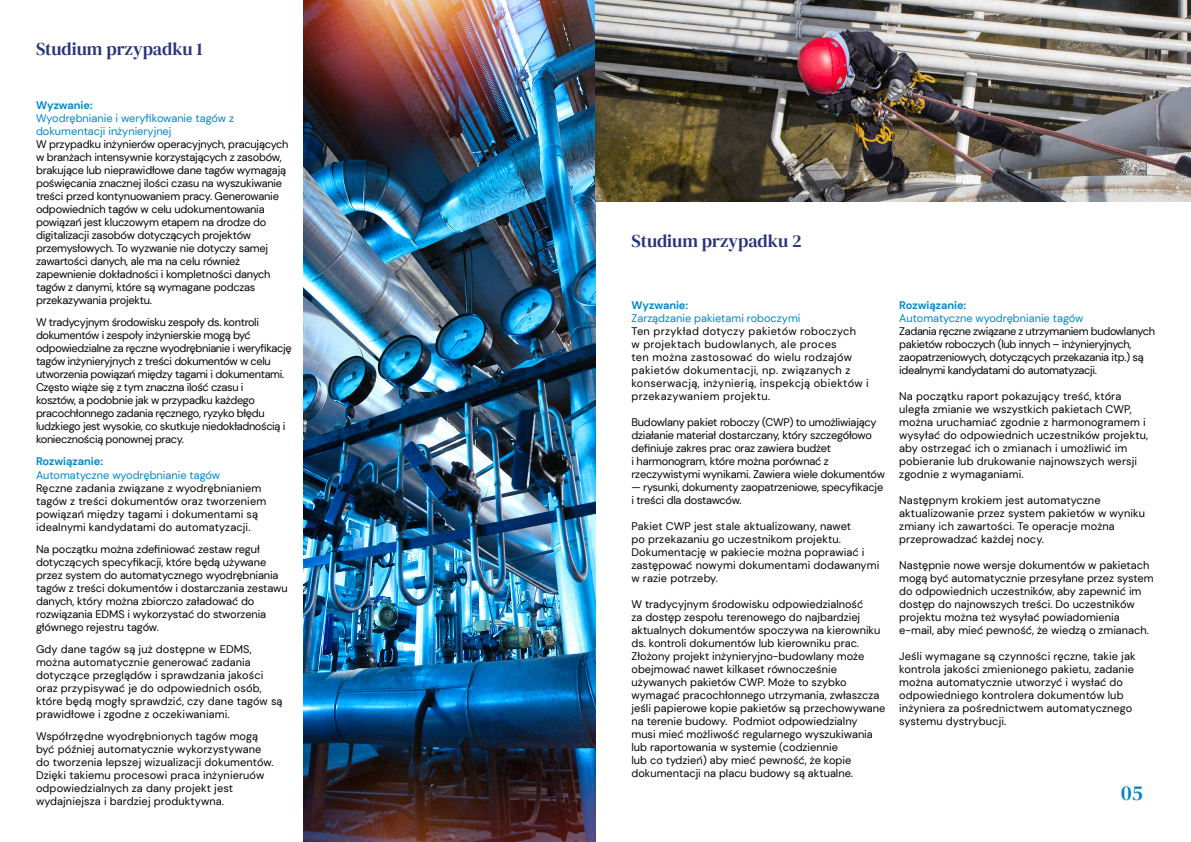
<style>
.page{position:relative;width:1191px;height:842px;background:#fff}
.page>*{position:absolute;margin:0;border:0;box-sizing:border-box;transform-origin:0 0}
.t1{font:21px "DM Serif Text";color:#0085c8}
.t2{font:18px "DM Serif Text";color:#29357b}
.t3{font:11px/13px "DM Sans";letter-spacing:-.005em;color:#000}
.t4{font:11px/13px "DM Sans";letter-spacing:-.03em;color:#000}
.t5{font:11px/13px "DM Sans";letter-spacing:.03em;color:#000}
.t6{font:11px/13.2px "DM Sans";color:#0085c8}
.t7{font:700 11px "DM Sans";color:#0085c8}
</style>
<div class="page">
<img style="left:304px;top:0;width:291px;height:842px">
<img style="left:595px;top:0;width:596px;height:201px">
<h2 class="t2" style="left:36px;top:38px;width:168px">Studium przypadku 1</h2>
<p class="t7" style="left:36px;top:98px;width:58px">Wyzwanie:</p>
<p class="t6" style="left:36px;top:111px;width:199px">Wyodrębnianie i weryfikowanie tagów z dokumentacji inżynieryjnej</p>
<p class="t3" style="left:36px;top:138px;width:254px">W przypadku inżynierów operacyjnych, pracujących w branżach intensywnie korzystających z zasobów, brakujące lub nieprawidłowe dane tagów wymagają poświęcania znacznej ilości czasu na wyszukiwanie treści przed kontynuowaniem pracy. Generowanie odpowiednich tagów w celu udokumentowania powiązań jest kluczowym etapem na drodze do digitalizacji zasobów dotyczących projektów przemysłowych. To wyzwanie nie dotyczy samej zawartości danych, ale ma na celu również zapewnienie dokładności i kompletności danych tagów z danymi, które są wymagane podczas przekazywania projektu.</p>
<p class="t4" style="left:36px;top:316px;width:257px">W tradycyjnym środowisku zespoły ds. kontroli dokumentów i zespoły inżynierskie mogą być odpowiedzialne za ręczne wyodrębnianie i weryfikację tagów inżynieryjnych z treści dokumentów w celu utworzenia powiązań między tagami i dokumentami.<br>Często wiąże się z tym znaczna ilość czasu i<br>kosztów, a podobnie jak w przypadku każdego pracochłonnego zadania ręcznego, ryzyko błędu ludzkiego jest wysokie, co skutkuje niedokładnością i koniecznością ponownej pracy.</p>
<p class="t7" style="left:36px;top:455px;width:69px">Rozwiązanie:</p>
<p class="t6" style="left:36px;top:468px;width:186px">Automatyczne wyodrębnianie tagów</p>
<p class="t3" style="left:36px;top:481px;width:232px">Ręczne zadania związane z wyodrębnianiem tagów z treści dokumentów oraz tworzeniem powiązań między tagami i dokumentami są idealnymi kandydatami do automatyzacji.</p>
<p class="t3" style="left:36px;top:542px;width:253px">Na początku można zdefiniować zestaw reguł dotyczących specyfikacji, które będą używane przez system do automatycznego wyodrębniania tagów z treści dokumentów i dostarczania zestawu danych, który można zbiorczo załadować do rozwiązania EDMS i wykorzystać do stworzenia głównego rejestru tagów.</p>
<p class="t3" style="left:36px;top:642px;width:248px">Gdy dane tagów są już dostępne w EDMS, można automatycznie generować zadania dotyczące przeglądów i sprawdzania jakości oraz przypisywać je do odpowiednich osób, które będą mogły sprawdzić, czy dane tagów są prawidłowe i zgodne z oczekiwaniami.</p>
<p class="t3" style="left:36px;top:729px;width:239px">Współrzędne wyodrębnionych tagów mogą być później automatycznie wykorzystywane do tworzenia lepszej wizualizacji dokumentów.<br>Dzięki takiemu procesowi praca inżynieruów odpowiedzialnych za dany projekt jest wydajniejsza i bardziej produktywna.</p>
<h2 class="t2" style="left:631px;top:230px;width:172px">Studium przypadku 2</h2>
<p class="t7" style="left:631px;top:298px;width:58px">Wyzwanie:</p>
<p class="t6" style="left:631px;top:311px;width:170px">Zarządzanie pakietami roboczymi</p>
<p class="t5" style="left:631px;top:324px;width:239px">Ten przykład dotyczy pakietów roboczych<br>w projektach budowlanych, ale proces<br>ten można zastosować do wielu rodzajów pakietów dokumentacji, np. związanych z konserwacją, inżynierią, inspekcją obiektów i przekazywaniem projektu.</p>
<p class="t3" style="left:631px;top:415px;width:255px">Budowlany pakiet roboczy (CWP) to umożliwiający działanie materiał dostarczany, który szczegółowo definiuje zakres prac oraz zawiera budżet<br>i harmonogram, które można porównać z rzeczywistymi wynikami. Zawiera wiele dokumentów</p>
<p class="t3" style="left:631px;top:480px;width:253px">— rysunki, dokumenty zaopatrzeniowe, specyfikacje i treści dla dostawców.</p>
<p class="t3" style="left:631px;top:519px;width:249px">Pakiet CWP jest stale aktualizowany, nawet<br>po przekazaniu go uczestnikom projektu.<br>Dokumentację w pakiecie można poprawiać i zastępować nowymi dokumentami dodawanymi w razie potrzeby.</p>
<p class="t3" style="left:631px;top:597px;width:255px">W tradycyjnym środowisku odpowiedzialność<br>za dostęp zespołu terenowego do najbardziej aktualnych dokumentów spoczywa na kierowniku ds. kontroli dokumentów lub kierowniku prac.<br>Złożony projekt inżynieryjno-budowlany może obejmować nawet kilkaset równocześnie używanych pakietów CWP. Może to szybko wymagać pracochłonnego utrzymania, zwłaszcza jeśli papierowe kopie pakietów są przechowywane na terenie budowy. Podmiot odpowiedzialny<br>musi mieć możliwość regularnego wyszukiwania lub raportowania w systemie (codziennie<br>lub co tydzień) aby mieć pewność, że kopie dokumentacji na placu budowy są aktualne.</p>
<p class="t7" style="left:899px;top:298px;width:69px">Rozwiązanie:</p>
<p class="t6" style="left:899px;top:311px;width:186px">Automatyczne wyodrębnianie tagów</p>
<p class="t4" style="left:899px;top:324px;width:257px">Zadania ręczne związane z utrzymaniem budowlanych pakietów roboczych (lub innych – inżynieryjnych, zaopatrzeniowych, dotyczących przekazania itp.) są idealnymi kandydatami do automatyzacji.</p>
<p class="t3" style="left:899px;top:389px;width:250px">Na początku raport pokazujący treść, która uległa zmianie we wszystkich pakietach CWP, można uruchamiać zgodnie z harmonogramem i wysyłać do odpowiednich uczestników projektu, aby ostrzegać ich o zmianach i umożliwić im pobieranie lub drukowanie najnowszych wersji zgodnie z wymaganiami.</p>
<p class="t3" style="left:899px;top:493px;width:247px">Następnym krokiem jest automatyczne aktualizowanie przez system pakietów w wyniku zmiany ich zawartości. Te operacje można przeprowadzać każdej nocy.</p>
<p class="t3" style="left:899px;top:558px;width:256px">Następnie nowe wersje dokumentów w pakietach mogą być automatycznie przesyłane przez system do odpowiednich uczestników, aby zapewnić im dostęp do najnowszych treści. Do uczestników projektu można też wysyłać powiadomienia e-mail, aby mieć pewność, że wiedzą o zmianach.</p>
<p class="t3" style="left:899px;top:649px;width:238px">Jeśli wymagane są czynności ręczne, takie jak kontrola jakości zmienionego pakietu, zadanie można automatycznie utworzyć i wysłać do odpowiedniego kontrolera dokumentów lub inżyniera za pośrednictwem automatycznego systemu dystrybucji.</p>
<h1 class="t1" style="left:1121px;top:781px;width:23px">05</h1>
</div>
